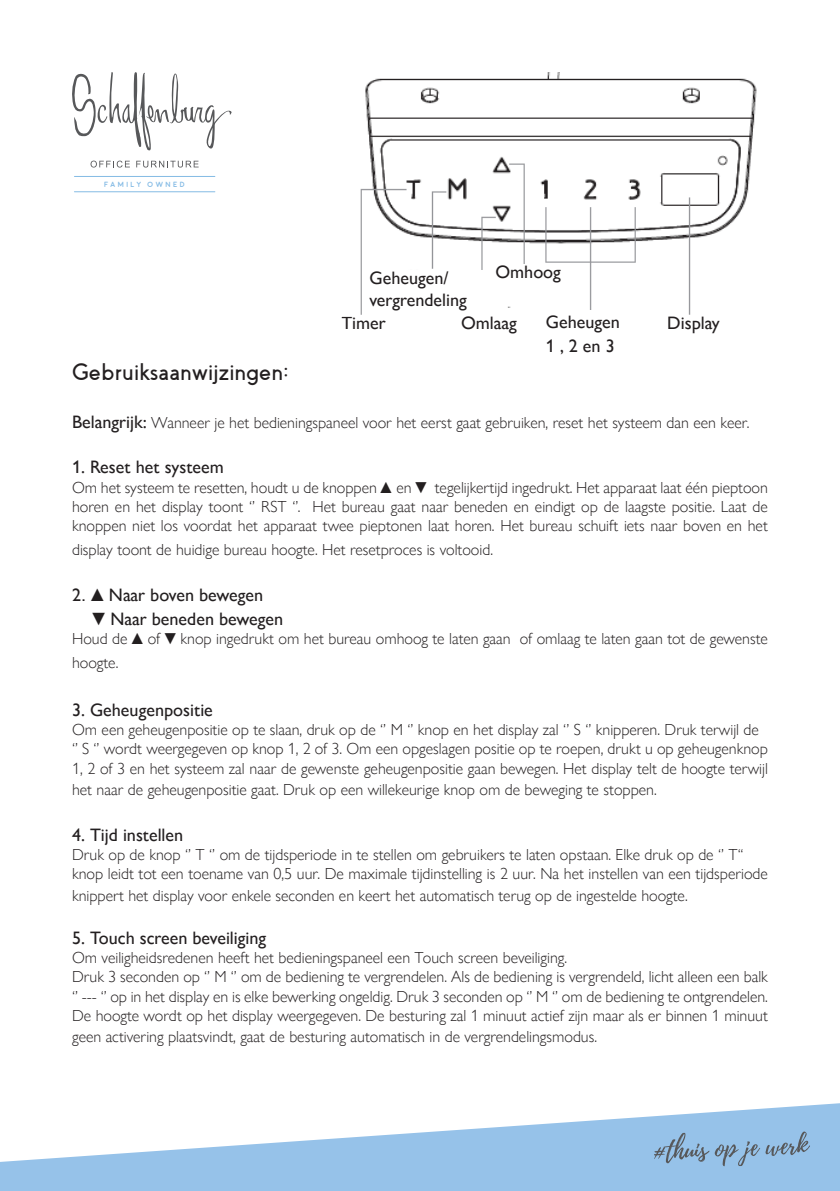
<style>
.page{position:relative;width:840px;height:1191px;background:#fff}
.page>*{position:absolute;margin:0;border:0;box-sizing:border-box;transform-origin:0 0}
.t1{font:700 24px "Coves";color:#231f20}
.t2{font:18px "Gill Sans Nova";color:#231f20}
.t3{font:300 16px/19.2px "Gill Sans Nova";color:#231f20}
.t4{font:700 7.6px "Moon";letter-spacing:.3em;color:#85bbe5}
.s1{font-weight:400;font-size:18px}
.s2{font-family:"Arial Narrow";font-weight:400}
.s3{font-family:"Arial"}
.s4{font-family:"Arial Narrow"}
</style>
<div class="page">
<img style="left:360px;top:72px;width:397px;height:243px">
<svg style="left:72px;top:72px;width:159px;height:78px"></svg>
<svg style="left:90px;top:161px;width:40px;height:6px"></svg>
<svg style="left:136px;top:161px;width:62px;height:6px"></svg>
<hr style="left:74px;top:176px;width:141px;height:1px;background:#85bbe5">
<hr style="left:74px;top:191px;width:141px;height:1px;background:#85bbe5">
<svg style="left:0;top:1103px;width:839px;height:88px;fill:#96c2e9"></svg>
<svg style="left:653px;top:1132px;width:106px;height:34px"></svg>
<svg style="left:765px;top:1131px;width:44px;height:25px"></svg>
<div style="left:403px;top:270px;width:85px;height:70px;background:#fff"></div>
<div style="left:469px;top:308px;width:52px;height:25px;background:#fff"></div>
<div style="left:496px;top:265px;width:74px;height:38px;background:#fff"></div>
<div style="left:545px;top:310px;width:99px;height:30px;background:#fff"></div>
<p class="t4" style="left:104px;top:180px;width:82px">FAMILY OWNED</p>
<p class="t2" style="left:495px;top:262px;width:67px">Omhoog</p>
<p class="t2" style="left:545px;top:311px;width:75px">Geheugen</p>
<p class="t2" style="left:545px;top:335px;width:70px">1 , 2 en 3</p>
<p class="t2" style="left:369px;top:267px;width:81px">Geheugen/</p>
<p class="t2" style="left:369px;top:289px;width:99px">vergrendeling</p>
<p class="t2" style="left:461px;top:313px;width:57px">Omlaag</p>
<p class="t2" style="left:341px;top:312px;width:46px">Timer</p>
<p class="t2" style="left:667px;top:313px;width:54px">Display</p>
<p class="t1" style="left:72px;top:358px;width:218px">Gebruiksaanwijzingen:</p>
<p class="t3" style="left:72px;top:413px;width:678px"><span class="s1">Belangrijk:</span> Wanneer je het bedieningspaneel voor het eerst gaat gebruiken, reset het systeem dan een keer.</p>
<p class="t2" style="left:72px;top:457px;width:153px">1. Reset het systeem</p>
<p class="t3" style="left:72px;top:478px;width:697px;text-align:justify">Om het systeem te resetten, houdt u de knoppen <span class="s2">▲</span>en <span class="s2">▼</span> tegelijkertijd ingedrukt. Het apparaat laat één pieptoon horen en het display toont ‘’ RST ‘’. Het bureau gaat naar beneden en eindigt op de laagste positie. Laat de knoppen niet los voordat het apparaat twee pieptonen laat horen. Het bureau schuift iets naar boven en het</p>
<p class="t3" style="left:72px;top:540px;width:422px">display toont de huidige bureau hoogte. Het resetproces is voltooid.</p>
<p class="t2" style="left:72px;top:584px;width:192px">2<span class="s3">.</span> <span class="s4">▲</span>Naar boven bewegen</p>
<p class="t2" style="left:93px;top:608px;width:192px"><span class="s4">▼</span>Naar beneden bewegen</p>
<p class="t3" style="left:72px;top:626px;width:697px;line-height:24px">Houd de <span class="s2">▲</span>of <span class="s2">▼</span>knop ingedrukt om het bureau omhoog te laten gaan of omlaag te laten gaan tot de gewenste hoogte.</p>
<p class="t2" style="left:72px;top:699px;width:142px">3. Geheugenpositie</p>
<p class="t3" style="left:72px;top:720px;width:688px">Om een geheugenpositie op te slaan, druk op de ‘’ M ‘’ knop en het display zal ‘’ S ‘’ knipperen. Druk terwijl de</p>
<p class="t3" style="left:72px;top:739px;width:697px">‘’ S ‘’ wordt weergegeven op knop 1, 2 of 3. Om een opgeslagen positie op te roepen, drukt u op geheugenknop<br>1, 2 of 3 en het systeem zal naar de gewenste geheugenpositie gaan bewegen. Het display telt de hoogte terwijl</p>
<p class="t3" style="left:72px;top:780px;width:585px">het naar de geheugenpositie gaat. Druk op een willekeurige knop om de beweging te stoppen.</p>
<p class="t2" style="left:72px;top:824px;width:113px">4. Tijd instellen</p>
<p class="t3" style="left:72px;top:845px;width:672px">Druk op de knop ‘’ T ‘’ om de tijdsperiode in te stellen om gebruikers te laten opstaan. Elke druk op de ‘’ T“</p>
<p class="t3" style="left:72px;top:863px;width:697px;line-height:21.6px">knop leidt tot een toename van 0,5 uur. De maximale tijdinstelling is 2 uur. Na het instellen van een tijdsperiode knippert het display voor enkele seconden en keert het automatisch terug op de ingestelde hoogte.</p>
<p class="t2" style="left:72px;top:927px;width:195px">5. Touch screen beveiliging</p>
<p class="t3" style="left:72px;top:948px;width:496px">Om veiligheidsredenen heeft het bedieningspaneel een Touch screen beveiliging.</p>
<p class="t3" style="left:72px;top:967px;width:697px">Druk 3 seconden op ‘’ M ‘’ om de bediening te vergrendelen. Als de bediening is vergrendeld, licht alleen een balk</p>
<p class="t3" style="left:72px;top:986px;width:697px">‘’ --- ‘’ op in het display en is elke bewerking ongeldig. Druk 3 seconden op ‘’ M ‘’ om de bediening te ontgrendelen.<br>De hoogte wordt op het display weergegeven. De besturing zal 1 minuut actief zijn maar als er binnen 1 minuut</p>
<p class="t3" style="left:72px;top:1027px;width:526px">geen activering plaatsvindt, gaat de besturing automatisch in de vergrendelingsmodus.</p>
</div>
